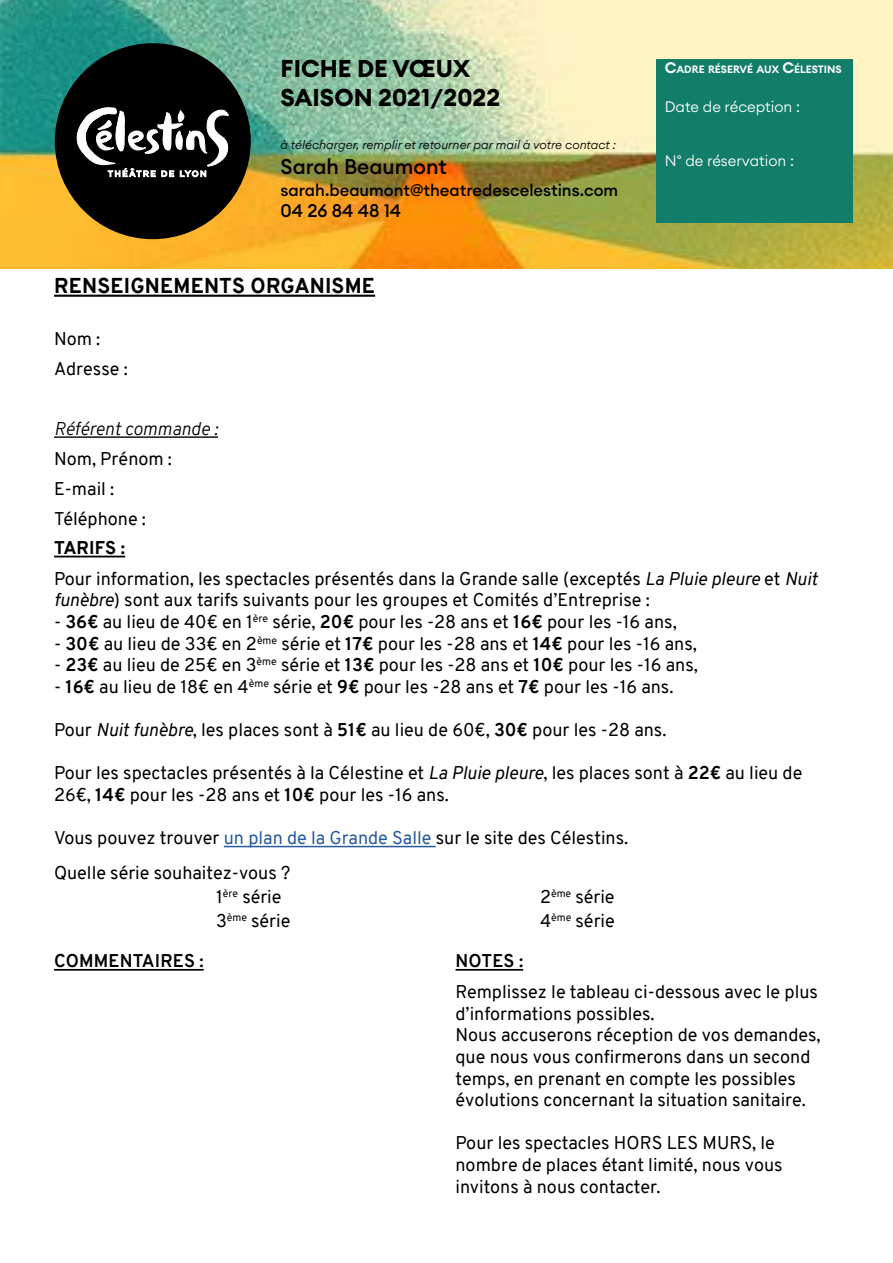
<style>
.page{position:relative;width:893px;height:1263px;background:#fff}
.page>*{position:absolute;margin:0;border:0;box-sizing:border-box;transform-origin:0 0}
.t1{font:700 24px/28.8px "Euclid Circular A";color:#000}
.t2{font:800 21px "Overpass";letter-spacing:.01em;color:#000}
.t3{font:500 21px "Euclid Circular A";color:#000}
.t4{font:18px/21.6px "Overpass";color:#000}
.t5{font:700 18px "Overpass";letter-spacing:.01em;color:#000}
.t6{font:italic 300 18px "Overpass";color:#000}
.t7{font:500 18px "Euclid Circular A";color:#000}
.t8{font:500 16.5px "Euclid Circular A";color:#000}
.t9{font:300 15px "Euclid Circular A";color:#fff}
.t10{font:italic 300 12px "Euclid Circular A";color:#000}
.t11{font:600 10.5px "Euclid Circular A";color:#fff}
.s1{font-size:15px}
.s2{font-weight:800}
.s3{font-style:italic}
.s4{font-weight:700}
.s5{color:#275b9b}
</style>
<div class="page">
<hr style="left:54px;top:295px;width:321px;height:2px;background:#000">
<hr style="left:54px;top:436px;width:164px;height:2px;background:#000">
<img style="left:0;top:0;width:893px;height:269px">
<div style="left:55px;top:43px;width:196px;height:196px;background:#000;border-radius:50%"></div>
<svg style="left:77px;top:108px;width:151px;height:69px"></svg>
<div style="left:656px;top:59px;width:197px;height:164px;background:#127d68"></div>
<hr style="left:54px;top:556px;width:71px;height:1px;background:#000">
<hr style="left:224px;top:846px;width:212px;height:1px;background:#275b9b">
<hr style="left:54px;top:969px;width:150px;height:2px;background:#000">
<hr style="left:456px;top:969px;width:67px;height:2px;background:#000">
<h1 class="t1" style="left:281px;top:54px;width:221px">FICHE DE VŒUX<br>SAISON 2021/2022</h1>
<p class="t10" style="left:281px;top:137px;width:337px">à télécharger, remplir et retourner par mail à votre contact :</p>
<p class="t3" style="left:281px;top:153px;width:168px">Sarah Beaumont</p>
<p class="t8" style="left:281px;top:179px;width:339px">sarah.beaumont@theatredescelestins.com</p>
<p class="t7" style="left:281px;top:199px;width:122px">04 26 84 48 14</p>
<p class="t2" style="left:54px;top:271px;width:322px">RENSEIGNEMENTS ORGANISME</p>
<p class="t4" style="left:54px;top:323px;width:75px;line-height:30px">Nom :<br>Adresse :</p>
<p class="t6" style="left:54px;top:415px;width:166px">Référent commande :</p>
<p class="t4" style="left:54px;top:443px;width:120px;line-height:30px">Nom, Prénom :<br>E-mail :<br>Téléphone :</p>
<p class="t11" style="left:665px;top:62px;width:178px"><span class="s1">C</span>ADRE RÉSERVÉ AUX <span class="s1">C</span>ÉLESTINS</p>
<p class="t9" style="left:665px;top:97px;width:137px">Date de réception :</p>
<p class="t9" style="left:665px;top:151px;width:131px">N° de réservation :</p>
<p class="t4" style="left:54px;top:533px;width:765px;line-height:30.6px"><span class="s2">TARIFS :<br></span>Pour information, les spectacles présentés dans la Grande salle (exceptés <span class="s3">La Pluie pleure</span> et <span class="s3">Nuit</span></p>
<p class="t4" style="left:54px;top:589px;width:597px"><span class="s3">funèbre</span>) sont aux tarifs suivants pour les groupes et Comités d’Entreprise :</p>
<p class="t4" style="left:54px;top:611px;width:624px">- <span class="s4">36€</span> au lieu de 40€ en 1<sup>ère</sup> série, <span class="s4">20€</span> pour les -28 ans et <span class="s4">16€</span> pour les -16 ans,</p>
<p class="t4" style="left:54px;top:633px;width:644px">- <span class="s4">30€</span> au lieu de 33€ en 2<sup>ème</sup> série et <span class="s4">17€</span> pour les -28 ans et <span class="s4">14€</span> pour les -16 ans,</p>
<p class="t4" style="left:54px;top:654px;width:645px">- <span class="s4">23€</span> au lieu de 25€ en 3<sup>ème</sup> série et <span class="s4">13€</span> pour les -28 ans et <span class="s4">10€</span> pour les -16 ans,</p>
<p class="t4" style="left:54px;top:676px;width:621px">- <span class="s4">16€</span> au lieu de 18€ en 4<sup>ème</sup> série et <span class="s4">9€</span> pour les -28 ans et <span class="s4">7€</span> pour les -16 ans.</p>
<p class="t4" style="left:54px;top:719px;width:614px">Pour <span class="s3">Nuit funèbre</span>, les places sont à <span class="s4">51€</span> au lieu de 60€, <span class="s4">30€</span> pour les -28 ans.</p>
<p class="t4" style="left:54px;top:762px;width:750px">Pour les spectacles présentés à la Célestine et <span class="s3">La Pluie pleure</span>, les places sont à <span class="s4">22€</span> au lieu de<br>26€, <span class="s4">14€</span> pour les -28 ans et <span class="s4">10€</span> pour les -16 ans.</p>
<p class="t4" style="left:54px;top:820px;width:576px;line-height:34.8px">Vous pouvez trouver <span class="s5">un plan de la Grande Salle</span> sur le site des Célestins.<br>Quelle série souhaitez-vous ?</p>
<p class="t4" style="left:216px;top:886px;width:67px">1<sup>ère</sup> série</p>
<p class="t4" style="left:540px;top:886px;width:76px">2<sup>ème</sup> série</p>
<p class="t4" style="left:216px;top:910px;width:76px">3<sup>ème</sup> série</p>
<p class="t4" style="left:540px;top:910px;width:76px">4<sup>ème</sup> série</p>
<p class="t5" style="left:54px;top:948px;width:151px">COMMENTAIRES :</p>
<p class="t5" style="left:456px;top:948px;width:69px">NOTES :</p>
<p class="t4" style="left:455px;top:981px;width:367px">Remplissez le tableau ci-dessous avec le plus d’informations possibles.<br>Nous accuserons réception de vos demandes, que nous vous confirmerons dans un second temps, en prenant en compte les possibles évolutions concernant la situation sanitaire.</p>
<p class="t4" style="left:455px;top:1132px;width:329px">Pour les spectacles HORS LES MURS, le nombre de places étant limité, nous vous invitons à nous contacter.</p>
</div>
